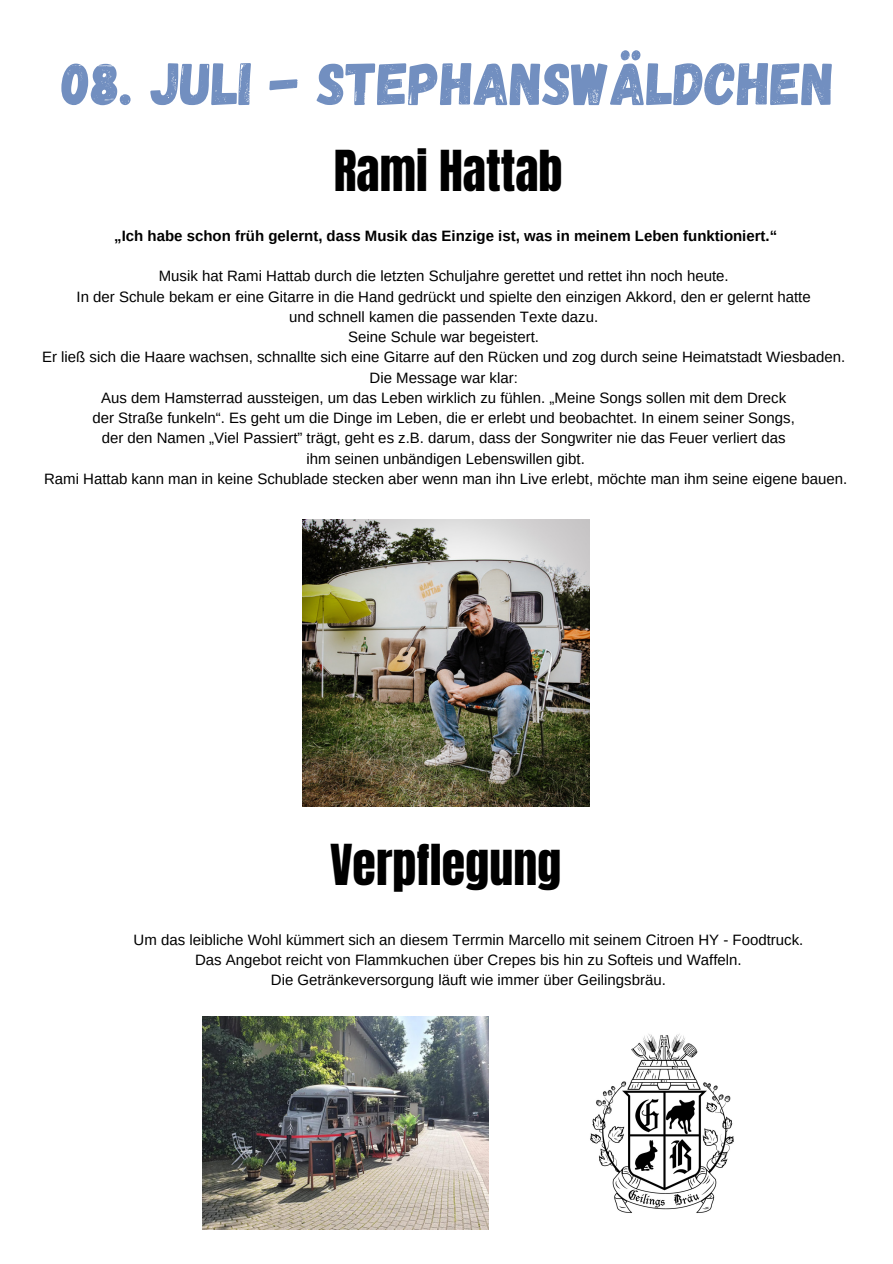
<style>
.page{position:relative;width:893px;height:1264px;background:#fff}
.page>*{position:absolute;margin:0;border:0;box-sizing:border-box;transform-origin:0 0}
.t1{font:60px "Gagalin";color:#728fc0}
.t2{font:48px "Anton";color:#000}
.t3{font:15px/20.2px "Arimo";color:#000;text-align:center}
.t4{font:700 15px "Arimo";color:#000}
</style>
<div class="page">
<img style="left:203px;top:1016px;width:285px;height:213px">
<img style="left:302px;top:520px;width:287px;height:286px">
<img style="left:590px;top:1033px;width:144px;height:180px">
<h1 class="t1" style="left:62px;top:45px;width:774px">08. JULI - STEPHANSWÄLDCHEN</h1>
<h2 class="t2" style="left:334px;top:136px;width:230px">Rami Hattab</h2>
<p class="t4" style="left:114px;top:227px;width:664px">„Ich habe schon früh gelernt, dass Musik das Einzige ist, was in meinem Leben funktioniert.“</p>
<p class="t3" style="left:42px;top:266px;width:806px">Musik hat Rami Hattab durch die letzten Schuljahre gerettet und rettet ihn noch heute.<br>In der Schule bekam er eine Gitarre in die Hand gedrückt und spielte den einzigen Akkord, den er gelernt hatte<br>und schnell kamen die passenden Texte dazu.<br>Seine Schule war begeistert.<br>Er ließ sich die Haare wachsen, schnallte sich eine Gitarre auf den Rücken und zog durch seine Heimatstadt Wiesbaden.<br>Die Message war klar:<br>Aus dem Hamsterrad aussteigen, um das Leben wirklich zu fühlen. „Meine Songs sollen mit dem Dreck<br>der Straße funkeln“. Es geht um die Dinge im Leben, die er erlebt und beobachtet. In einem seiner Songs,<br>der den Namen „Viel Passiert” trägt, geht es z.B. darum, dass der Songwriter nie das Feuer verliert das<br>ihm seinen unbändigen Lebenswillen gibt.<br>Rami Hattab kann man in keine Schublade stecken aber wenn man ihn Live erlebt, möchte man ihm seine eigene bauen.</p>
<h2 class="t2" style="left:330px;top:830px;width:233px">Verpflegung</h2>
<p class="t3" style="left:133px;top:929px;width:671px">Um das leibliche Wohl kümmert sich an diesem Terrmin Marcello mit seinem Citroen HY - Foodtruck.<br>Das Angebot reicht von Flammkuchen über Crepes bis hin zu Softeis und Waffeln.<br>Die Getränkeversorgung läuft wie immer über Geilingsbräu.</p>
</div>
